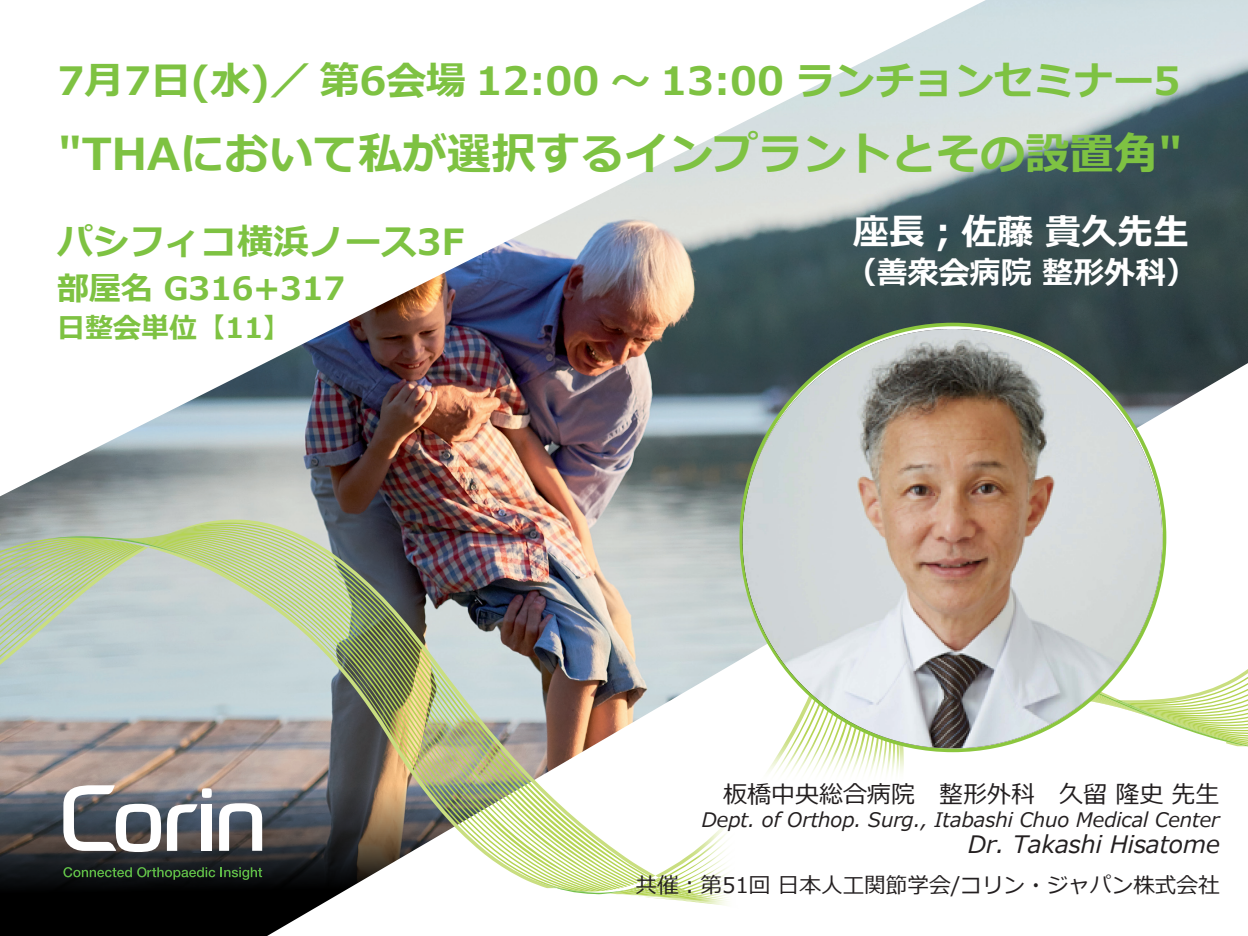
<style>
.page{position:relative;width:1248px;height:936px;background:#fff}
.page>*{position:absolute;margin:0;border:0;box-sizing:border-box;transform-origin:0 0}
.Heading{font:700 44px "Meiryo";color:#7ec242}
.Heading-2{font:700 39px "Meiryo";color:#7ec242}
.Heading-3{font:700 36px "Meiryo";color:#7ec242}
.t1{font:700 36px "Meiryo";color:#fff}
.Heading-4{font:700 32px "Meiryo";color:#7ec242}
.t2{font:700 31px "Meiryo";color:#fff}
.Heading-5{font:700 28px "Meiryo";color:#7ec242}
.t3{font:24px "Meiryo";color:#231f20}
.t4{font:italic 24px "Meiryo";color:#231f20}
.t5{font:21.6px "Meiryo";color:#231f20}
.t6{font:italic 20px "Meiryo";color:#231f20}
</style>
<div class="page">
<img style="left:1px;top:0;width:1246px;height:519px">
<div style="left:0;top:714px;width:1247px;height:221px;background:#000"></div>
<svg style="left:269px;top:363px;width:978px;height:572px"></svg>
<svg style="left:0;top:537px;width:44px;height:349px;background:#92988f"></svg>
<img style="left:44px;top:536px;width:1203px;height:358px">
<div style="left:684px;top:731px;width:561px;height:204px;background:#fff"></div>
<div style="left:232px;top:468px;width:462px;height:466px;background:#231f20;opacity:.75"></div>
<img style="left:1px;top:0;width:984px;height:496px">
<img style="left:740px;top:325px;width:427px;height:426px">
<p class="Heading-2" style="left:57px;top:53px;width:1124px">7月7日(水)／ 第6会場 12:00 ～ 13:00 ランチョンセミナー5</p>
<p class="Heading" style="left:58px;top:123px;width:1125px">"THAにおいて私が選択するインプラントとその設置角"</p>
<p class="Heading-3" style="left:57px;top:217px;width:408px">パシフィコ横浜ノース3F</p>
<p class="Heading-4" style="left:57px;top:266px;width:290px">部屋名 G316+317</p>
<p class="Heading-5" style="left:57px;top:308px;width:235px">日整会単位【11】</p>
<h3 class="t1" style="left:853px;top:206px;width:337px">座長；佐藤貴久先生</h3>
<h3 class="t2" style="left:845px;top:250px;width:353px">（善衆会病院 整形外科）</h3>
<p class="t3" style="left:723px;top:778px;width:498px">板橋中央総合病院　整形外科　久留 隆史 先生</p>
<p class="t6" style="left:701px;top:806px;width:519px">Dept. of Orthop. Surg., Itabashi Chuo Medical Center</p>
<p class="t4" style="left:968px;top:827px;width:253px">Dr. Takashi Hisatome</p>
<p class="t5" style="left:635px;top:870px;width:585px">共催：第51回 日本人工関節学会/コリン・ジャパン株式会社</p>
</div>
